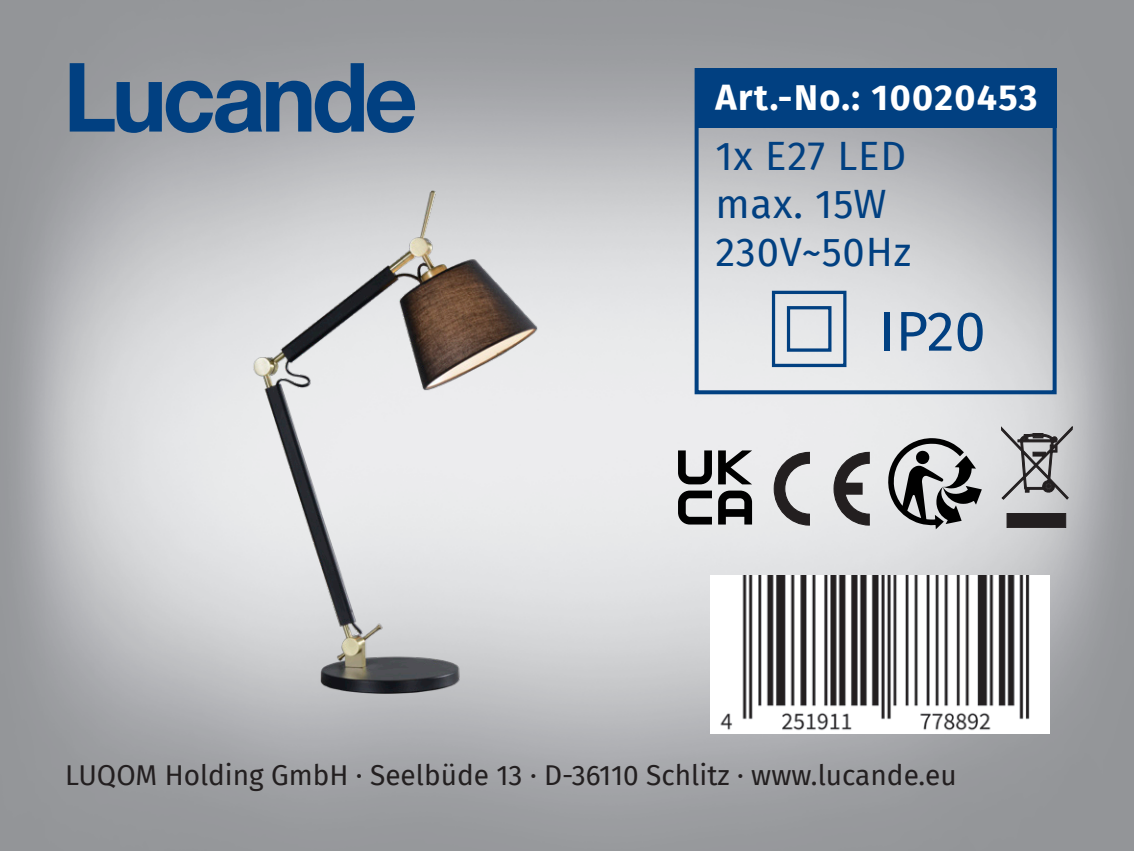
<style>
.page{position:relative;width:1134px;height:851px;background:#fff}
.page>*{position:absolute;margin:0;border:0;box-sizing:border-box;transform-origin:0 0}
.t1{font:56px "Fira Sans";color:#014081}
.t2{font:40px "Fira Sans";letter-spacing:.02em;color:#014081}
.t3{font:700 36px "Fira Sans";letter-spacing:.04em;color:#fff}
.t4{font:28px "Fira Sans";color:#231f20}
</style>
<div class="page">
<img style="left:0;top:0;width:1134px;height:850px">
<div style="left:695px;top:68px;width:362px;height:326px;border:4px solid #014081"></div>
<div style="left:695px;top:68px;width:362px;height:60px;background:#014081"></div>
<svg style="left:70px;top:63px;width:345px;height:70px;background:#597694"></svg>
<img style="left:205px;top:142px;width:380px;height:599px">
<img style="left:711px;top:575px;width:339px;height:158px">
<div style="left:772px;top:291px;width:74px;height:76px;border:3px solid #014081"></div>
<div style="left:787px;top:306px;width:44px;height:45px;border:3px solid #014081"></div>
<svg style="left:1001px;top:426px;width:71px;height:101px;background:#a09fa1"></svg>
<svg style="left:773px;top:451px;width:37px;height:75px;background:#979697"></svg>
<svg style="left:833px;top:451px;width:37px;height:75px;background:#888687"></svg>
<svg style="left:888px;top:438px;width:94px;height:91px;background:#929394"></svg>
<svg style="left:678px;top:450px;width:34px;height:34px"></svg>
<svg style="left:718px;top:450px;width:34px;height:34px"></svg>
<svg style="left:678px;top:490px;width:34px;height:34px"></svg>
<svg style="left:718px;top:490px;width:34px;height:34px"></svg>
<p class="t3" style="left:715px;top:67px;width:323px">Art.-No.: 10020453</p>
<p class="t2" style="left:715px;top:125px;width:192px">1x E27 LED</p>
<p class="t2" style="left:715px;top:173px;width:173px">max. 15W</p>
<p class="t2" style="left:715px;top:221px;width:197px">230V~50Hz</p>
<p class="t1" style="left:879px;top:289px;width:108px">IP20</p>
<p class="t4" style="left:65px;top:753px;width:893px">LUQOM Holding GmbH · Seelbüde 13 · D-36110 Schlitz · www.lucande.eu</p>
</div>
